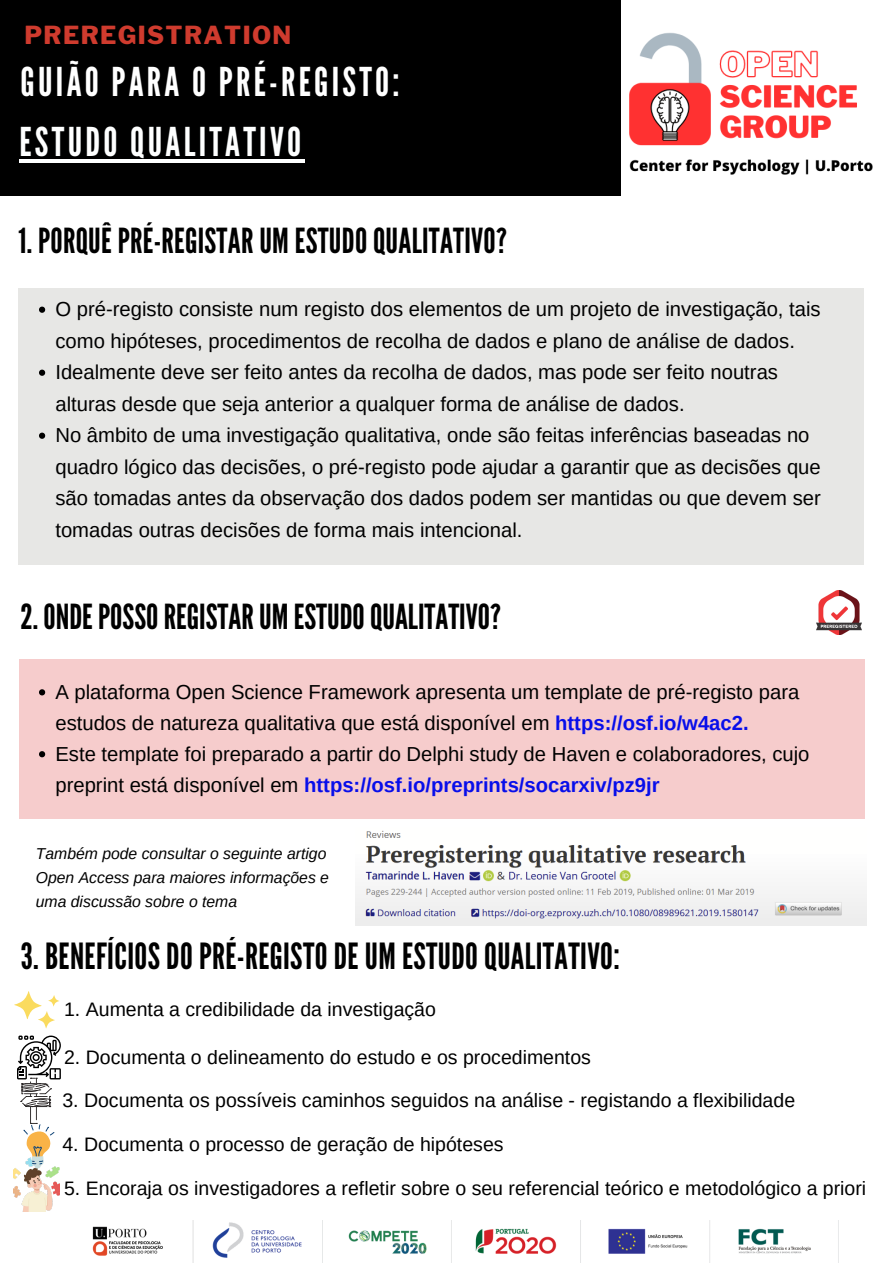
<style>
.page{position:relative;width:893px;height:1263px;background:#fff}
.page>*{position:absolute;margin:0;border:0;box-sizing:border-box;transform-origin:0 0}
.t1{font:39.67px "League Gothic";letter-spacing:.085em;color:#fff}
.t2{font:39.67px "League Gothic";letter-spacing:.085em;color:#feffff}
.t3{font:36px "League Gothic";letter-spacing:.01em;color:#000}
.t4{font:34.5px "League Gothic";letter-spacing:.01em;color:#000}
.t5{font:800 24.67px "Libre Franklin";letter-spacing:.055em;color:#cf3b2e}
.t6{font:20.25px/31.5px "Arimo";color:#000}
.t7{font:19.5px "Arimo";color:#000}
.t8{font:italic 15.75px/24.2px "Arimo";color:#000}
.s1{font-weight:700;color:#080eea}
</style>
<div class="page">
<div style="left:0;top:0;width:620px;height:196px;background:#000"></div>
<img style="left:92px;top:1220px;width:719px;height:43px">
<div style="left:20px;top:659px;width:845px;height:159px;background:#f6cccc"></div>
<img style="left:629px;top:32px;width:244px;height:143px">
<img style="left:817px;top:591px;width:45px;height:44px">
<div style="left:19px;top:289px;width:845px;height:276px;background:#e7e7e5"></div>
<svg style="left:14px;top:991px;width:45px;height:37px"></svg>
<img style="left:14px;top:1168px;width:46px;height:44px">
<svg style="left:17px;top:1035px;width:44px;height:133px"></svg>
<img style="left:356px;top:830px;width:510px;height:96px">
<svg style="left:39px;top:689px;width:6px;height:6px"></svg>
<svg style="left:39px;top:751px;width:6px;height:6px"></svg>
<hr style="left:19px;top:159px;width:285px;height:3px;background:#feffff">
<svg style="left:39px;top:307px;width:6px;height:6px"></svg>
<svg style="left:39px;top:370px;width:6px;height:6px"></svg>
<svg style="left:39px;top:433px;width:6px;height:6px"></svg>
<p class="t5" style="left:24px;top:20px;width:268px">PREREGISTRATION</p>
<h1 class="t1" style="left:21px;top:59px;width:380px">GUIÃO PARA O PRÉ-REGISTO:</h1>
<h1 class="t2" style="left:19px;top:119px;width:283px">ESTUDO QUALITATIVO</h1>
<h3 class="t4" style="left:19px;top:221px;width:490px">1. PORQUÊ PRÉ-REGISTAR UM ESTUDO QUALITATIVO?</h3>
<p class="t6" style="left:55px;top:293px;width:767px">O pré-registo consiste num registo dos elementos de um projeto de investigação, tais como hipóteses, procedimentos de recolha de dados e plano de análise de dados.<br>Idealmente deve ser feito antes da recolha de dados, mas pode ser feito noutras alturas desde que seja anterior a qualquer forma de análise de dados.<br>No âmbito de uma investigação qualitativa, onde são feitas inferências baseadas no quadro lógico das decisões, o pré-registo pode ajudar a garantir que as decisões que são tomadas antes da observação dos dados podem ser mantidas ou que devem ser tomadas outras decisões de forma mais intencional.</p>
<h3 class="t4" style="left:21px;top:597px;width:482px">2.ONDEPOSSOREGISTARUM ESTUDOQUALITATIVO?</h3>
<p class="t6" style="left:55px;top:676px;width:755px;line-height:30.9px">A plataforma Open Science Framework apresenta um template de pré-registo para estudos de natureza qualitativa que está disponível em <span class="s1">https://osf.io/w4ac2.<br></span>Este template foi preparado a partir do Delphi study de Haven e colaboradores, cujo preprint está disponível em <span class="s1">https://osf.io/preprints/socarxiv/pz9jr</span></p>
<p class="t8" style="left:36px;top:841px;width:295px">Também pode consultar o seguinte artigo<br>Open Access para maiores informações e uma discussão sobre o tema</p>
<h2 class="t3" style="left:21px;top:935px;width:600px">3. BENEFÍCIOS DO PRÉ-REGISTO DE UM ESTUDO QUALITATIVO:</h2>
<p class="t7" style="left:64px;top:999px;width:373px">1. Aumenta a credibilidade da investigação</p>
<p class="t7" style="left:64px;top:1046px;width:528px">2. Documenta o delineamento do estudo e os procedimentos</p>
<p class="t7" style="left:62px;top:1089px;width:734px">3. Documenta os possíveis caminhos seguidos na análise - registando a flexibilidade</p>
<p class="t7" style="left:62px;top:1133px;width:443px">4. Documenta o processo de geração de hipóteses</p>
<p class="t7" style="left:64px;top:1177px;width:803px">5. Encoraja os investigadores a refletir sobre o seu referencial teórico e metodológico a priori</p>
</div>
